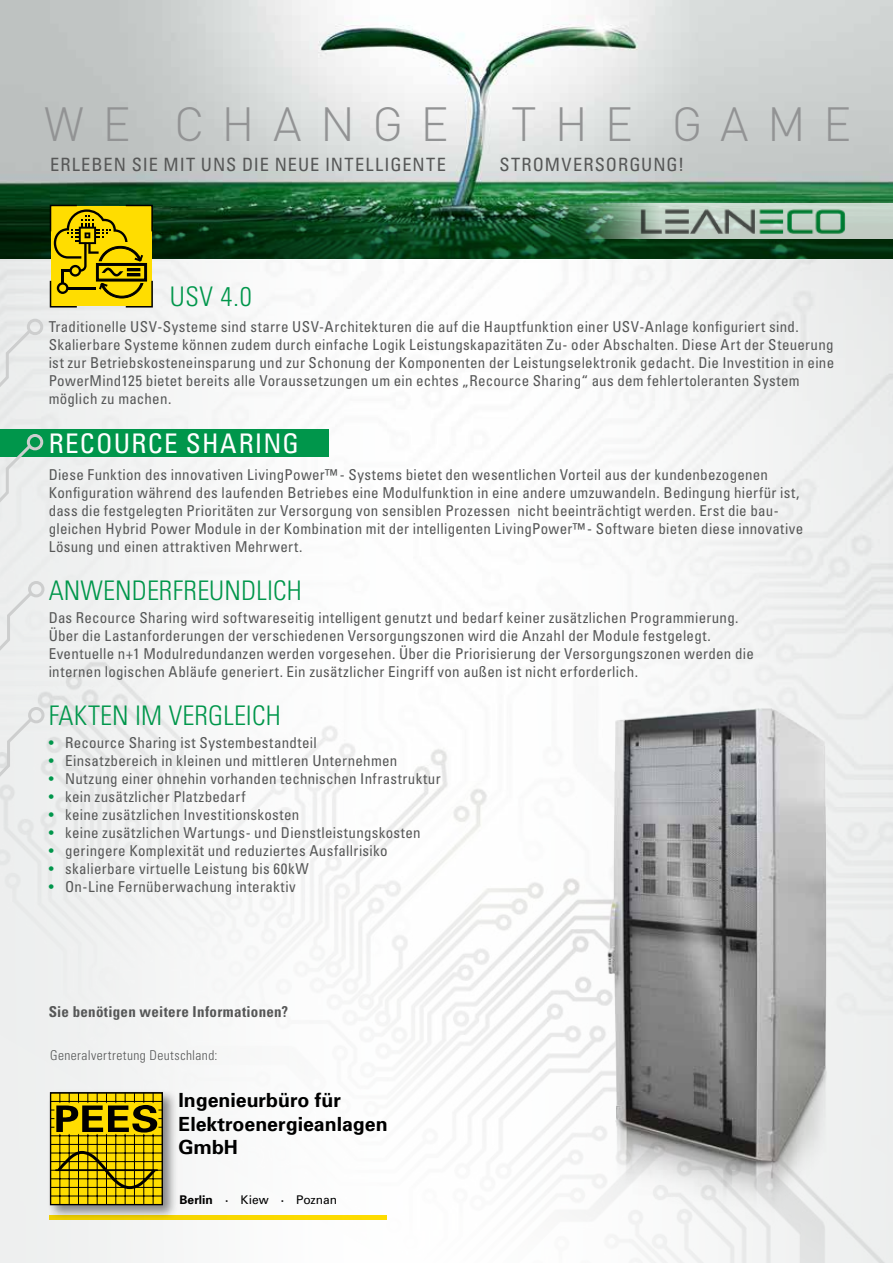
<style>
.page{position:relative;width:893px;height:1263px;background:#fff}
.page>*{position:absolute;margin:0;border:0;box-sizing:border-box;transform-origin:0 0}
.t1{font:300 47.4px "DIN";letter-spacing:.375em;color:#929394}
.t2{font:300 condensed 27px "Univers";letter-spacing:.005em;color:#00964b}
.t3{font:condensed 27px "Univers";letter-spacing:.045em;color:#fff}
.t4{font:700 19.5px/23.4px "Univers";color:#000}
.t5{font:condensed 18.3px "Univers";letter-spacing:.06em;color:#565757}
.t6{font:condensed 15px/18px "Univers";letter-spacing:.02em;color:#565757}
.t7{font:700 condensed 15px "Univers";letter-spacing:.02em;color:#565757}
.t8{font:300 condensed 13.5px "Univers";letter-spacing:.03em;color:#565757}
.t9{font:12px "Univers";letter-spacing:-.005em;color:#000}
.s1{color:#00964b}
.s2{font-weight:700}
</style>
<div class="page">
<img style="left:0;top:259px;width:893px;height:1004px">
<svg style="left:0;top:715px;width:35px;height:81px;background:#e9ebeb"></svg>
<div style="left:28px;top:707px;width:16px;height:16px;border:3px solid #cdcece;border-radius:50%"></div>
<svg style="left:0;top:327px;width:33px;height:81px;background:#e7e9e8"></svg>
<div style="left:27px;top:319px;width:16px;height:16px;border:3px solid #cdcece;border-radius:50%"></div>
<img style="left:0;top:0;width:893px;height:192px">
<svg style="left:0;top:589px;width:35px;height:81px;background:#e9ebeb"></svg>
<div style="left:28px;top:581px;width:16px;height:16px;border:3px solid #cdcece;border-radius:50%"></div>
<svg style="left:0;top:192px;width:893px;height:67px;background:#114b23"></svg>
<svg style="left:561px;top:203px;width:332px;height:35px;background:#749b80"></svg>
<svg style="left:632px;top:200px;width:221px;height:38px;background:#98baa2"></svg>
<img style="left:640px;top:207px;width:207px;height:27px">
<hr style="left:49px;top:1215px;width:338px;height:4px;background:#fd0">
<div style="left:47px;top:1089px;width:131px;height:131px;background:#000;opacity:.45"></div>
<svg style="left:52px;top:1095px;width:108px;height:107px;background:#f0d000"></svg>
<div style="left:50px;top:1092px;width:113px;height:113px;border:1px solid #000"></div>
<hr style="left:51px;top:1101px;width:111px;height:1px;background:#000">
<hr style="left:51px;top:1109px;width:111px;height:1px;background:#000">
<hr style="left:51px;top:1118px;width:111px;height:1px;background:#000">
<hr style="left:51px;top:1127px;width:111px;height:1px;background:#000">
<hr style="left:51px;top:1135px;width:111px;height:1px;background:#000">
<hr style="left:51px;top:1144px;width:111px;height:1px;background:#000">
<hr style="left:51px;top:1152px;width:111px;height:1px;background:#000">
<hr style="left:51px;top:1161px;width:111px;height:1px;background:#000">
<hr style="left:51px;top:1170px;width:111px;height:1px;background:#000">
<hr style="left:51px;top:1178px;width:111px;height:1px;background:#000">
<hr style="left:51px;top:1187px;width:111px;height:1px;background:#000">
<hr style="left:51px;top:1195px;width:111px;height:1px;background:#000">
<hr style="left:59px;top:1093px;width:1px;height:111px;background:#000">
<hr style="left:69px;top:1093px;width:1px;height:111px;background:#000">
<hr style="left:78px;top:1093px;width:1px;height:111px;background:#000">
<hr style="left:87px;top:1093px;width:1px;height:111px;background:#000">
<hr style="left:97px;top:1093px;width:1px;height:111px;background:#000">
<hr style="left:106px;top:1093px;width:1px;height:111px;background:#000">
<hr style="left:115px;top:1093px;width:1px;height:111px;background:#000">
<hr style="left:125px;top:1093px;width:1px;height:111px;background:#000">
<hr style="left:134px;top:1093px;width:1px;height:111px;background:#000">
<hr style="left:143px;top:1093px;width:1px;height:111px;background:#000">
<hr style="left:153px;top:1093px;width:1px;height:111px;background:#000">
<div style="left:55px;top:1103px;width:103px;height:31px;background:#fd0"></div>
<svg style="left:54px;top:1149px;width:105px;height:41px;background:#baa100"></svg>
<hr style="left:56px;top:1169px;width:101px;height:2px;background:#000">
<svg style="left:56px;top:1105px;width:101px;height:27px"></svg>
<img style="left:589px;top:695px;width:260px;height:568px">
<div style="left:0;top:429px;width:329px;height:27px;background:#00964b"></div>
<svg style="left:0;top:442px;width:33px;height:81px;background:#c3dcd0"></svg>
<div style="left:27px;top:434px;width:16px;height:16px;border:3px solid #cdcece;border-radius:50%"></div>
<svg style="left:49px;top:204px;width:105px;height:104px;background:#c4ac06"></svg>
<h1 class="t1" style="left:44px;top:95px;width:406px">WE CHANGE</h1>
<h1 class="t1" style="left:511px;top:95px;width:342px">THE GAME</h1>
<p class="t5" style="left:50px;top:153px;width:397px">ERLEBEN SIE MIT UNS DIE NEUE INTELLIGENTE</p>
<p class="t5" style="left:499px;top:153px;width:186px">STROMVERSORGUNG!</p>
<h2 class="t2" style="left:170px;top:280px;width:84px">USV 4.0</h2>
<p class="t6" style="left:49px;top:318px;width:787px">Traditionelle USV-Systeme sind starre USV-Architekturen die auf die Hauptfunktion einer USV-Anlage konfiguriert sind.<br>Skalierbare Systeme können zudem durch einfache Logik Leistungskapazitäten Zu- oder Abschalten. Diese Art der Steuerung ist zur Betriebskosteneinsparung und zur Schonung der Komponenten der Leistungselektronik gedacht. Die Investition in eine PowerMind125 bietet bereits alle Voraussetzungen um ein echtes „Recource Sharing“ aus dem fehlertoleranten System möglich zu machen.</p>
<h2 class="t3" style="left:49px;top:426px;width:252px">RECOURCE SHARING</h2>
<p class="t6" style="left:49px;top:465px;width:756px">Diese Funktion des innovativen LivingPower™ - Systems bietet den wesentlichen Vorteil aus der kundenbezogenen Konfiguration während des laufenden Betriebes eine Modulfunktion in eine andere umzuwandeln. Bedingung hierfür ist, dass die festgelegten Prioritäten zur Versorgung von sensiblen Prozessen nicht beeinträchtigt werden. Erst die bau&shy;gleichen Hybrid Power Module in der Kombination mit der intelligenten LivingPower™ - Software bieten diese innovative Lösung und einen attraktiven Mehrwert.</p>
<h2 class="t2" style="left:49px;top:575px;width:255px">ANWENDERFREUNDLICH</h2>
<p class="t6" style="left:49px;top:608px;width:707px">Das Recource Sharing wird softwareseitig intelligent genutzt und bedarf keiner zusätzlichen Programmierung.<br>Über die Lastanforderungen der verschiedenen Versorgungszonen wird die Anzahl der Module festgelegt.<br>Eventuelle n+1 Modulredundanzen werden vorgesehen. Über die Priorisierung der Versorgungszonen werden die internen logischen Abläufe generiert. Ein zusätzlicher Eingriff von außen ist nicht erforderlich.</p>
<h2 class="t2" style="left:49px;top:700px;width:234px">FAKTEN IM VERGLEICH</h2>
<p class="t6" style="left:49px;top:733px;width:270px"><span class="s1">•</span> Recource Sharing ist Systembestandteil</p>
<p class="t6" style="left:49px;top:751px;width:350px"><span class="s1">•</span> Einsatzbereich in kleinen und mittleren Unternehmen</p>
<p class="t6" style="left:49px;top:769px;width:393px"><span class="s1">•</span> Nutzung einer ohnehin vorhanden technischen Infrastruktur</p>
<p class="t6" style="left:49px;top:787px;width:198px"><span class="s1">•</span> kein zusätzlicher Platzbedarf</p>
<p class="t6" style="left:49px;top:805px;width:252px"><span class="s1">•</span> keine zusätzlichen Investitionskosten</p>
<p class="t6" style="left:49px;top:823px;width:374px"><span class="s1">•</span> keine zusätzlichen Wartungs- und Dienstleistungskosten</p>
<p class="t6" style="left:49px;top:841px;width:340px"><span class="s1">•</span> geringere Komplexität und reduziertes Ausfallrisiko</p>
<p class="t6" style="left:49px;top:859px;width:262px"><span class="s1">•</span> skalierbare virtuelle Leistung bis 60kW</p>
<p class="t6" style="left:49px;top:877px;width:249px"><span class="s1">•</span> On-Line Fernüberwachung interaktiv</p>
<p class="t7" style="left:49px;top:1002px;width:241px">Sie benötigen weitere Informationen?</p>
<p class="t8" style="left:50px;top:1047px;width:169px">Generalvertretung Deutschland:</p>
<h3 class="t4" style="left:178px;top:1088px;width:211px">Ingenieurbüro für<br>Elektroenergieanlagen<br>GmbH</h3>
<p class="t9" style="left:180px;top:1192px;width:159px"><span class="s2">Berlin ·</span> Kiew <span class="s2">·</span> Poznan</p>
</div>
